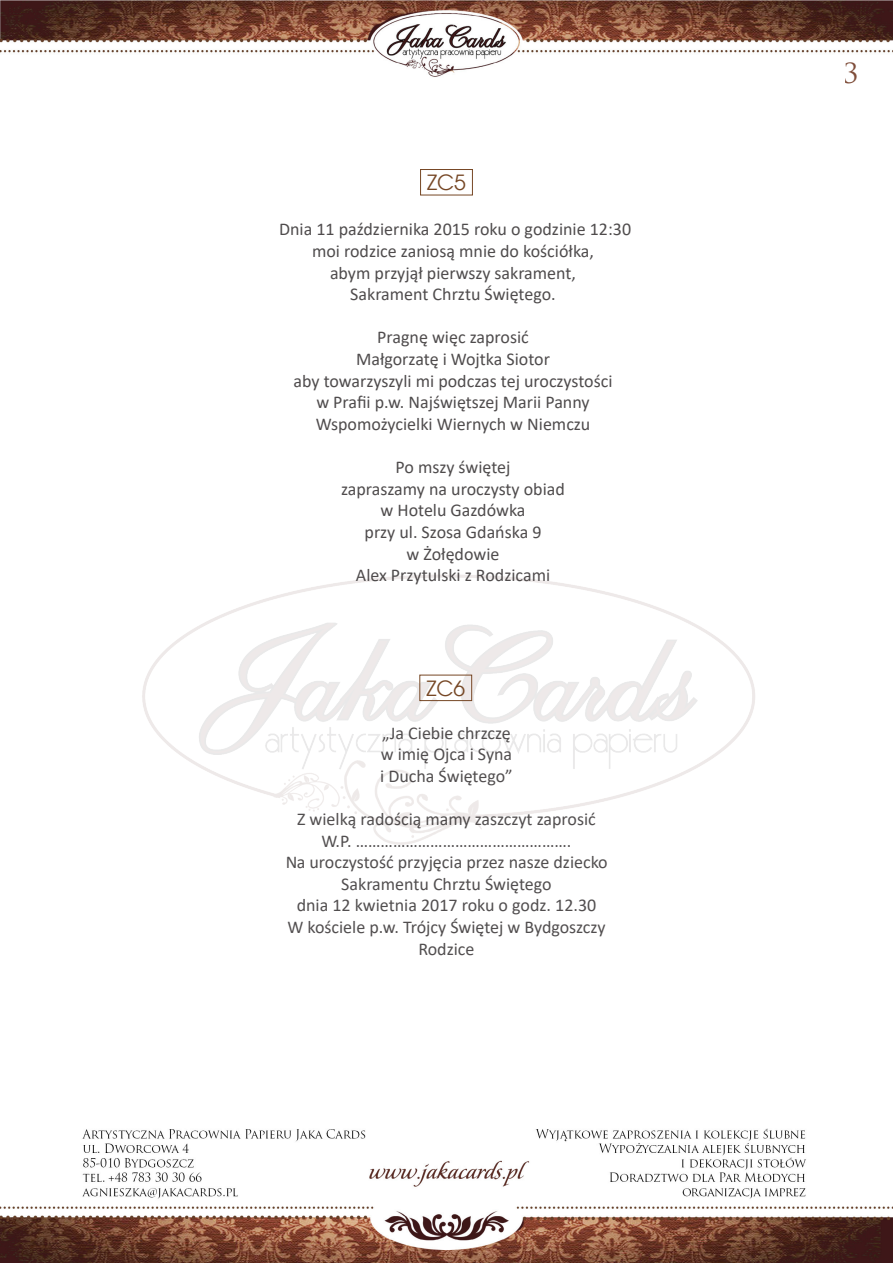
<style>
.page{position:relative;width:893px;height:1263px;background:#fff}
.page>*{position:absolute;margin:0;border:0;box-sizing:border-box;transform-origin:0 0}
.t1{font:27px "Trajan Pro";color:#5f2109}
.Styl_akapitowy_3{font:21px "Avant Garde";color:#764725}
.t2{font:18px/21.6px "Calibri";color:#231f20;text-align:center}
</style>
<div class="page">
<img style="left:0;top:1128px;width:893px;height:135px">
<img style="left:0;top:0;width:893px;height:77px">
<img style="left:142px;top:575px;width:613px;height:270px">
<div style="left:420px;top:169px;width:53px;height:26px;border:1px solid #764725"></div>
<div style="left:419px;top:675px;width:53px;height:26px;border:1px solid #764725"></div>
<p class="Styl_akapitowy_3" style="left:427px;top:170px;width:40px">ZC5</p>
<p class="t2" style="left:279px;top:219px;width:354px">Dnia 11 października 2015 roku o godzinie 12:30 moi rodzice zaniosą mnie do kościółka,<br>abym przyjął pierwszy sakrament,<br>Sakrament Chrztu Świętego.</p>
<p class="t2" style="left:293px;top:327px;width:320px">Pragnę więc zaprosić<br>Małgorzatę i Wojtka Siotor<br>aby towarzyszyli mi podczas tej uroczystości w Prafii p.w. Najświętszej Marii Panny Wspomożycielki Wiernych w Niemczu</p>
<p class="t2" style="left:341px;top:457px;width:225px">Po mszy świętej<br>zapraszamy na uroczysty obiad w Hotelu Gazdówka<br>przy ul. Szosa Gdańska 9<br>w Żołędowie<br>Alex Przytulski z Rodzicami</p>
<p class="Styl_akapitowy_3" style="left:426px;top:675px;width:40px">ZC6</p>
<p class="t2" style="left:380px;top:722px;width:134px;text-align:justify">„Ja Ciebie chrzczę w imię Ojca i Syna i Ducha Świętego”</p>
<p class="t2" style="left:285px;top:809px;width:324px">Z wielką radością mamy zaszczyt zaprosić W.P. …………………………………………….<br>Na uroczystość przyjęcia przez nasze dziecko Sakramentu Chrztu Świętego<br>dnia 12 kwietnia 2017 roku o godz. 12.30<br>W kościele p.w. Trójcy Świętej w Bydgoszczy Rodzice</p>
<h1 class="t1" style="left:844px;top:56px;width:17px">3</h1>
</div>
